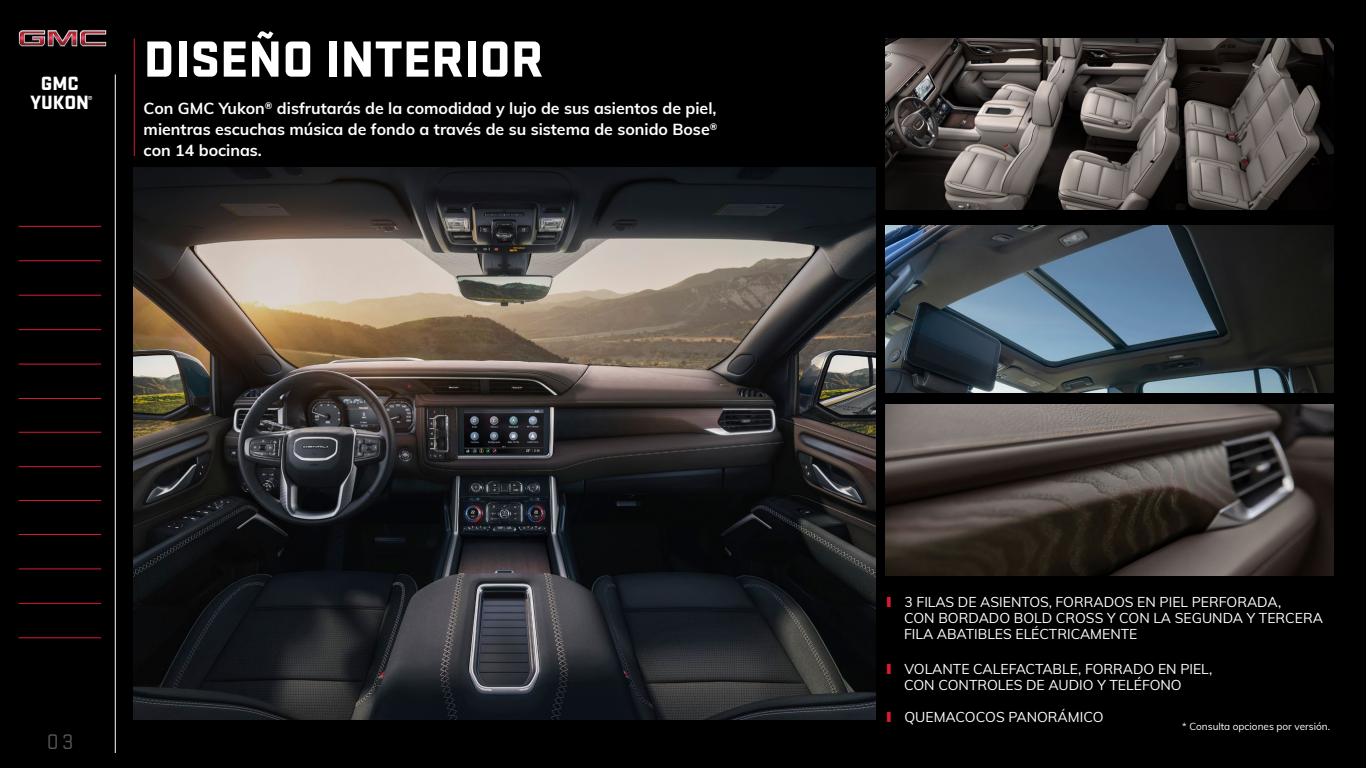
<style>
.page{position:relative;width:1366px;height:768px;background:#000}
.page>*{position:absolute;margin:0;border:0;box-sizing:border-box;transform-origin:0 0}
.t1{font:900 52.8px "Stratum GMC";color:#fff}
.t2{font:22px "Stratum GMC";color:#54565b}
.t3{font:900 20px/19px "Stratum GMC";color:#fff;text-align:center}
.t4{font:700 16px/21px "Muli";color:#fff;text-align:justify}
.t5{font:14px/16px "Muli";color:#fff}
.t6{font:10px "Muli";color:#fff}
.t7{font:900 9px "Stratum GMC";color:#fff}
.s1{font-weight:900;color:#da1a32}
</style>
<div class="page">
<img style="left:18px;top:30px;width:89px;height:17px">
<hr style="left:19px;top:261px;width:82px;height:1px;background:#da1a32">
<hr style="left:19px;top:226px;width:82px;height:1px;background:#da1a32">
<hr style="left:19px;top:295px;width:82px;height:1px;background:#da1a32">
<hr style="left:19px;top:329px;width:82px;height:1px;background:#da1a32">
<hr style="left:19px;top:364px;width:82px;height:1px;background:#da1a32">
<hr style="left:19px;top:398px;width:82px;height:1px;background:#da1a32">
<hr style="left:19px;top:432px;width:82px;height:1px;background:#da1a32">
<hr style="left:19px;top:466px;width:82px;height:1px;background:#da1a32">
<hr style="left:19px;top:500px;width:82px;height:1px;background:#da1a32">
<hr style="left:19px;top:534px;width:82px;height:1px;background:#da1a32">
<hr style="left:19px;top:569px;width:82px;height:1px;background:#da1a32">
<hr style="left:19px;top:603px;width:82px;height:1px;background:#da1a32">
<hr style="left:19px;top:638px;width:82px;height:1px;background:#da1a32">
<hr style="left:115px;top:74px;width:1px;height:679px;background:#fff">
<img style="left:134px;top:168px;width:742px;height:552px">
<img style="left:886px;top:39px;width:447px;height:171px">
<img style="left:886px;top:226px;width:447px;height:167px">
<img style="left:886px;top:405px;width:447px;height:171px">
<hr style="left:134px;top:39px;width:1px;height:117px;background:#da1a32">
<h3 class="t3" style="left:31px;top:72px;width:60px">GMC<br>YUKON</h3>
<p class="t7" style="left:88px;top:92px;width:6px">®</p>
<h1 class="t1" style="left:144px;top:20px;width:401px">DISEÑO INTERIOR</h1>
<p class="t4" style="left:144px;top:97px;width:575px">Con GMC Yukon<sup>®</sup> disfrutarás de la comodidad y lujo de sus asientos de piel, mientras escuchas música de fondo a través de su sistema de sonido Bose<sup>® </sup>con 14 bocinas.</p>
<h2 class="t2" style="left:47px;top:727px;width:28px">03</h2>
<p class="t5" style="left:904px;top:593px;width:420px;text-indent:-18px"><span class="s1">I</span> 3 FILAS DE ASIENTOS, FORRADOS EN PIEL PERFORADA,<br>CON BORDADO BOLD CROSS Y CON LA SEGUNDA Y TERCERA<br>FILA ABATIBLES ELÉCTRICAMENTE</p>
<p class="t5" style="left:904px;top:660px;width:310px;text-indent:-18px"><span class="s1">I</span> VOLANTE CALEFACTABLE, FORRADO EN PIEL,<br>CON CONTROLES DE AUDIO Y TELÉFONO</p>
<p class="t5" style="left:886px;top:708px;width:219px"><span class="s1">I</span> QUEMACOCOS PANORÁMICO</p>
<p class="t6" style="left:1182px;top:719px;width:149px">* Consulta opciones por versión.</p>
</div>
